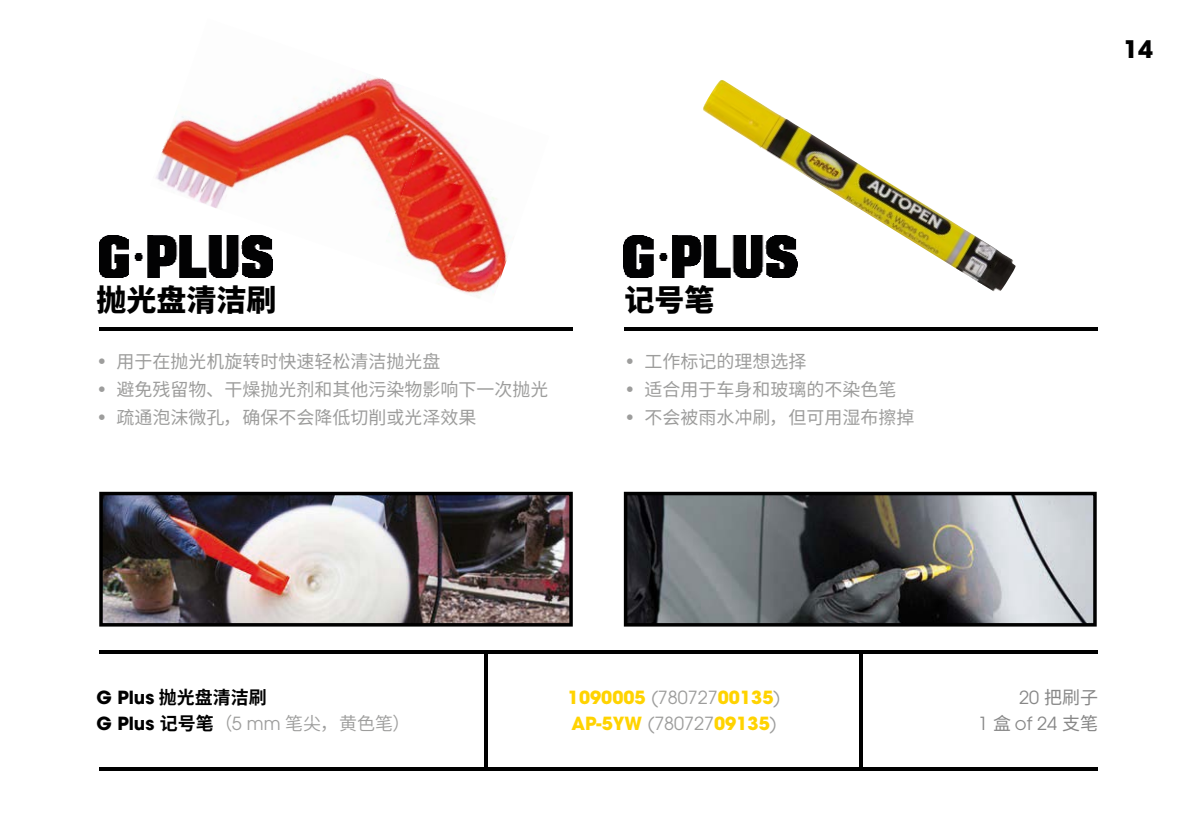
<style>
.page{position:relative;width:1191px;height:840px;background:#fff}
.page>*{position:absolute;margin:0;border:0;box-sizing:border-box;transform-origin:0 0}
.t1{font:800 30px "Source Han Sans CN";color:#000}
.t2{font:700 24px "ITC Avant Garde Pro";color:#000}
.t3{font:18px "Source Han Sans CN";color:#9d9d9c}
.t4{font:700 18px/26px "ITC Avant Garde Pro";color:#ffd300}
.t5{font:700 18px/26px "ITC Avant Garde Pro";color:#000}
.t6{font:18px "ITC Avant Garde Pro";color:#878787}
.t7{font:18px "Source Han Sans CN";color:#878787}
.s1{font-family:"ITC Avant Garde Pro"}
.s2{font-family:"Source Han Sans CN"}
.s3{font-family:"Source Han Sans CN";font-weight:400;color:#9d9d9c}
.s4{font-weight:400;color:#9d9d9c}
</style>
<div class="page">
<img style="left:104px;top:496px;width:464px;height:125px">
<div style="left:99px;top:491px;width:474px;height:135px;border:4px solid #000"></div>
<img style="left:629px;top:496px;width:462px;height:125px">
<div style="left:624px;top:491px;width:472px;height:135px;border:4px solid #000"></div>
<img style="left:156px;top:77px;width:245px;height:131px">
<img style="left:378px;top:97px;width:131px;height:201px">
<img style="left:703px;top:80px;width:312px;height:211px">
<hr style="left:99px;top:650px;width:998px;height:3px;background:#000">
<hr style="left:99px;top:767px;width:998px;height:3px;background:#000">
<hr style="left:484px;top:651px;width:4px;height:117px;background:#000">
<hr style="left:859px;top:651px;width:4px;height:117px;background:#000">
<hr style="left:100px;top:327px;width:473px;height:4px;background:#000">
<hr style="left:624px;top:327px;width:473px;height:4px;background:#000">
<img style="left:99px;top:235px;width:174px;height:42px">
<img style="left:624px;top:235px;width:173px;height:42px">
<h1 class="t1" style="left:96px;top:283px;width:181px">抛光盘清洁刷</h1>
<h1 class="t1" style="left:624px;top:283px;width:91px">记号笔</h1>
<p class="t3" style="left:96px;top:351px;width:345px"><span class="s1">•</span> 用于在抛光机旋转时快速轻松清洁抛光盘</p>
<p class="t3" style="left:96px;top:379px;width:453px"><span class="s1">•</span> 避免残留物、干燥抛光剂和其他污染物影响下一次抛光</p>
<p class="t3" style="left:96px;top:407px;width:381px"><span class="s1">•</span> 疏通泡沫微孔，确保不会降低切削或光泽效果</p>
<p class="t3" style="left:624px;top:351px;width:183px"><span class="s1">•</span> 工作标记的理想选择</p>
<p class="t3" style="left:624px;top:379px;width:273px"><span class="s1">•</span> 适合用于车身和玻璃的不染色笔</p>
<p class="t3" style="left:624px;top:407px;width:291px"><span class="s1">•</span> 不会被雨水冲刷，但可用湿布擦掉</p>
<h2 class="t2" style="left:1123px;top:33px;width:31px">14</h2>
<p class="t5" style="left:96px;top:683px;width:316px">G Plus <span class="s2">抛光盘清洁刷<br></span>G Plus <span class="s2">记号笔</span><span class="s3">（</span><span class="s4">5 mm</span> <span class="s3">笔尖，黄色笔）</span></p>
<p class="t4" style="left:568px;top:683px;width:214px">1090005 <span class="s4">(780727</span>00135<span class="s4">)<br></span>AP-5YW <span class="s4">(780727</span>09135<span class="s4">)</span></p>
<p class="t7" style="left:1019px;top:686px;width:80px"><span class="s1">20</span> 把刷子</p>
<p class="t6" style="left:978px;top:711px;width:122px">1 <span class="s2">盒</span> of 24 <span class="s2">支笔</span></p>
</div>
